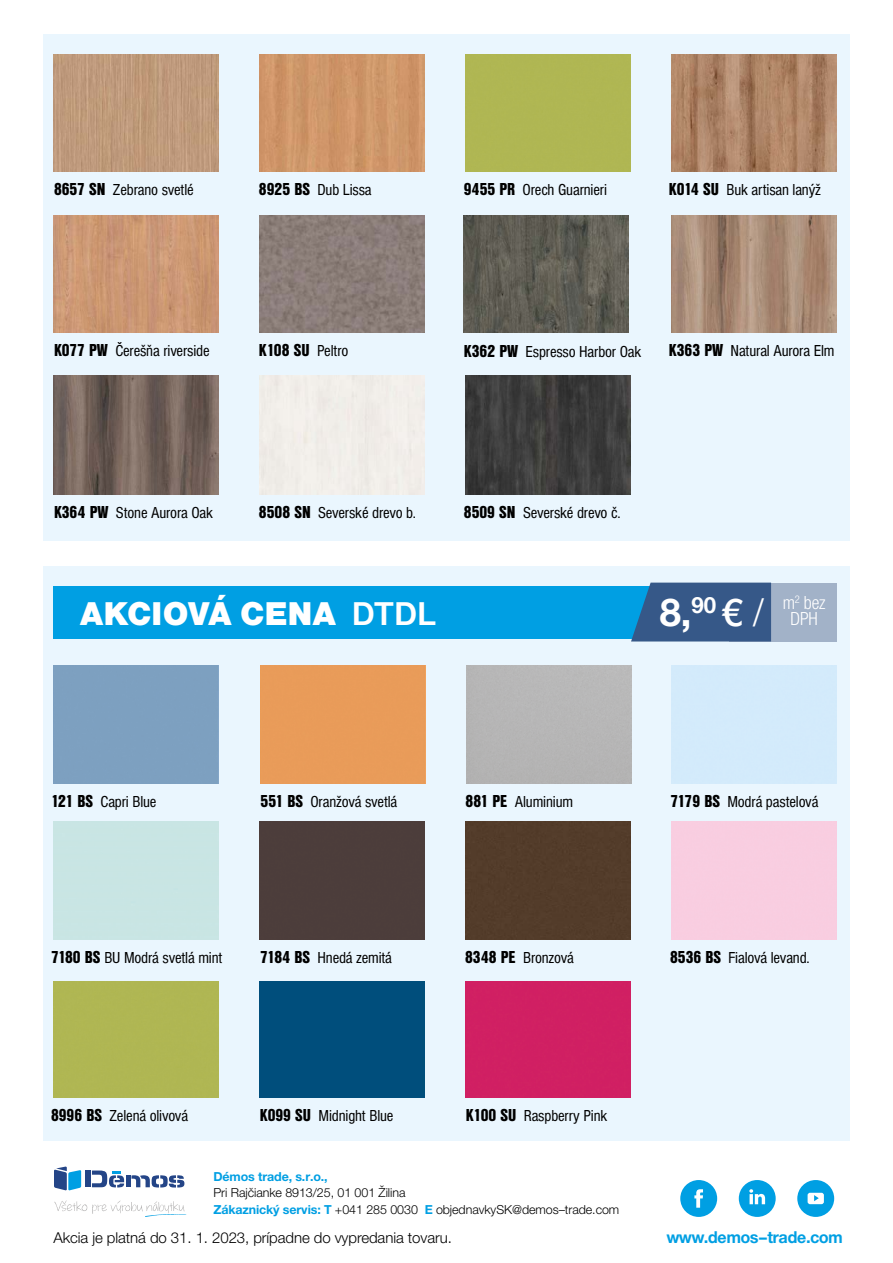
<style>
.page{position:relative;width:893px;height:1263px;background:#fff}
.page>*{position:absolute;margin:0;border:0;box-sizing:border-box;transform-origin:0 0}
.t1{font:700 38.25px "Helvetica Neue LT Com";color:#fff}
.t2{font:500 38.25px "Helvetica Neue LT Com";color:#fff}
.t3{font:34.2px "Nimbus Sans DOT Blac";color:#fff}
.t4{font:700 22.35px "Helvetica Neue LT Com";color:#fff}
.t5{font:300 condensed 18.15px "Helvetica Neue LT Com";letter-spacing:-.01em;color:#fff}
.t6{font:18px "Nimbus Sans DOT Blac Cond";color:#000}
.t7{font:700 17.7px "Nimbus Sans Novus DOT";color:#009fe3}
.t8{font:condensed 16.5px "Nimbus Sans DOT";letter-spacing:-.01em;color:#000}
.t9{font:300 15px "Helvetica Neue LT Pro";letter-spacing:-.005em;color:#000}
.t10{font:300 12.45px/16.6px "Helvetica Neue LT Pro";letter-spacing:-.005em;color:#000}
.t11{font:700 12.45px "Helvetica Neue LT Pro";letter-spacing:-.01em;color:#009fe3}
.s1{font-family:"Nimbus Sans DOT Blac Cond";font-stretch:normal;font-size:18px}
.s2{font-family:"Nimbus Sans DOT";font-stretch:condensed;font-size:16.5px}
.s3{font-family:"Nimbus Sans DOT";font-weight:700}
.s4{font-weight:300;font-stretch:condensed}
.s5{font-weight:700;color:#009fe3}
</style>
<div class="page">
<div style="left:43px;top:34px;width:807px;height:507px;background:#eaf6fe"></div>
<svg style="left:43px;top:566px;width:807px;height:575px;background:#d9e8f1"></svg>
<svg style="left:739px;top:1180px;width:37px;height:37px"></svg>
<svg style="left:797px;top:1180px;width:37px;height:37px"></svg>
<svg style="left:680px;top:1180px;width:37px;height:37px"></svg>
<img style="left:54px;top:54px;width:165px;height:118px">
<img style="left:54px;top:215px;width:165px;height:118px">
<img style="left:54px;top:376px;width:165px;height:118px">
<div style="left:260px;top:666px;width:165px;height:118px;background:#e99b59"></div>
<div style="left:260px;top:822px;width:165px;height:117px;background:#4c3d3b"></div>
<div style="left:259px;top:982px;width:165px;height:115px;background:#004e7c"></div>
<div style="left:465px;top:982px;width:165px;height:115px;background:#d01f63"></div>
<div style="left:465px;top:54px;width:165px;height:118px;background:#afb653"></div>
<img style="left:464px;top:215px;width:165px;height:118px">
<img style="left:465px;top:376px;width:165px;height:118px">
<div style="left:671px;top:822px;width:165px;height:117px;background:#f9cde0"></div>
<img style="left:671px;top:54px;width:165px;height:118px">
<img style="left:671px;top:215px;width:165px;height:118px">
<div style="left:53px;top:982px;width:165px;height:115px;background:#afb653"></div>
<img style="left:259px;top:54px;width:165px;height:118px">
<img style="left:259px;top:215px;width:165px;height:118px">
<div style="left:259px;top:376px;width:165px;height:118px;background:#f1eee9"></div>
<div style="left:466px;top:822px;width:165px;height:117px;background:#533c2a"></div>
<div style="left:86px;top:1170px;width:5px;height:17px;background:#244587"></div>
<hr style="left:126px;top:1175px;width:4px;height:12px;background:#244587">
<svg style="left:131px;top:1175px;width:53px;height:12px"></svg>
<svg style="left:92px;top:1170px;width:32px;height:17px"></svg>
<svg style="left:54px;top:1166px;width:27px;height:24px"></svg>
<svg style="left:54px;top:1200px;width:133px;height:17px"></svg>
<div style="left:53px;top:586px;width:759px;height:52px;background:#009fe3"></div>
<div style="left:729px;top:583px;width:107px;height:58px;background:#a2b2c8"></div>
<svg style="left:631px;top:583px;width:140px;height:58px;background:#335d8e"></svg>
<p class="t8" style="left:54px;top:181px;width:141px"><span class="s1">8657 SN</span> Zebrano svetlé</p>
<p class="t8" style="left:259px;top:181px;width:114px"><span class="s1">8925 BS</span> Dub Lissa</p>
<p class="t8" style="left:54px;top:342px;width:157px"><span class="s1">K077 PW</span> Čerešňa riverside</p>
<p class="t6" style="left:259px;top:340px;width:91px">K108 SU <span class="s2">Peltro</span></p>
<p class="t8" style="left:464px;top:181px;width:145px"><span class="s1">9455 PR</span> Orech Guarnieri</p>
<p class="t8" style="left:669px;top:181px;width:154px"><span class="s1">K014 SU</span> Buk artisan lanýž</p>
<p class="t8" style="left:464px;top:342px;width:179px"><span class="s1">K362 PW</span> Espresso Harbor Oak</p>
<p class="t8" style="left:669px;top:342px;width:167px"><span class="s1">K363 PW</span> Natural Aurora Elm</p>
<p class="t8" style="left:54px;top:503px;width:161px"><span class="s1">K364 PW</span> Stone Aurora Oak</p>
<p class="t8" style="left:259px;top:503px;width:159px"><span class="s1">8508 SN</span> Severské drevo b.</p>
<p class="t8" style="left:464px;top:504px;width:158px"><span class="s1">8509 SN</span> Severské drevo č.</p>
<h2 class="t3" style="left:80px;top:594px;width:357px">AKCIOVÁ CENA <span class="s3">DTDL</span></h2>
<h1 class="t2" style="left:721px;top:589px;width:44px">€ <span class="s4">/</span></h1>
<h3 class="t4" style="left:692px;top:591px;width:26px">90</h3>
<h1 class="t1" style="left:660px;top:588px;width:33px">8,</h1>
<p class="t5" style="left:783px;top:592px;width:44px">m<sup>2</sup> bez</p>
<p class="t5" style="left:790px;top:608px;width:29px">DPH</p>
<p class="t8" style="left:51px;top:793px;width:107px"><span class="s1">121 BS</span> Capri Blue</p>
<p class="t8" style="left:261px;top:793px;width:138px"><span class="s1">551 BS</span> Oranžová svetlá</p>
<p class="t8" style="left:51px;top:948px;width:173px"><span class="s1">7180 BS</span> BU Modrá svetlá mint</p>
<p class="t8" style="left:260px;top:948px;width:133px"><span class="s1">7184 BS</span> Hnedá zemitá</p>
<p class="t8" style="left:466px;top:793px;width:109px"><span class="s1">881 PE</span> Aluminium</p>
<p class="t8" style="left:465px;top:948px;width:110px"><span class="s1">8348 PE</span> Bronzová</p>
<p class="t8" style="left:670px;top:793px;width:149px"><span class="s1">7179 BS</span> Modrá pastelová</p>
<p class="t8" style="left:670px;top:948px;width:141px"><span class="s1">8536 BS</span> Fialová levand.</p>
<p class="t8" style="left:51px;top:1106px;width:139px"><span class="s1">8996 BS</span> Zelená olivová</p>
<p class="t8" style="left:260px;top:1106px;width:135px"><span class="s1">K099 SU</span> Midnight Blue</p>
<p class="t8" style="left:466px;top:1106px;width:143px"><span class="s1">K100 SU</span> Raspberry Pink</p>
<p class="t11" style="left:213px;top:1168px;width:116px">Démos trade, s.r.o.,</p>
<p class="t10" style="left:213px;top:1184px;width:407px">Pri Rajčianke 8913/25, 01 001 Žilina<br><span class="s5">Zákaznický servis: T</span> +041 285 0030 <span class="s5">E</span> objednavkySK@demos–trade.com</p>
<p class="t9" style="left:53px;top:1228px;width:400px">Akcia je platná do 31. 1. 2023, prípadne do vypredania tovaru.</p>
<p class="t7" style="left:667px;top:1226px;width:177px">www.demos–trade.com</p>
</div>
